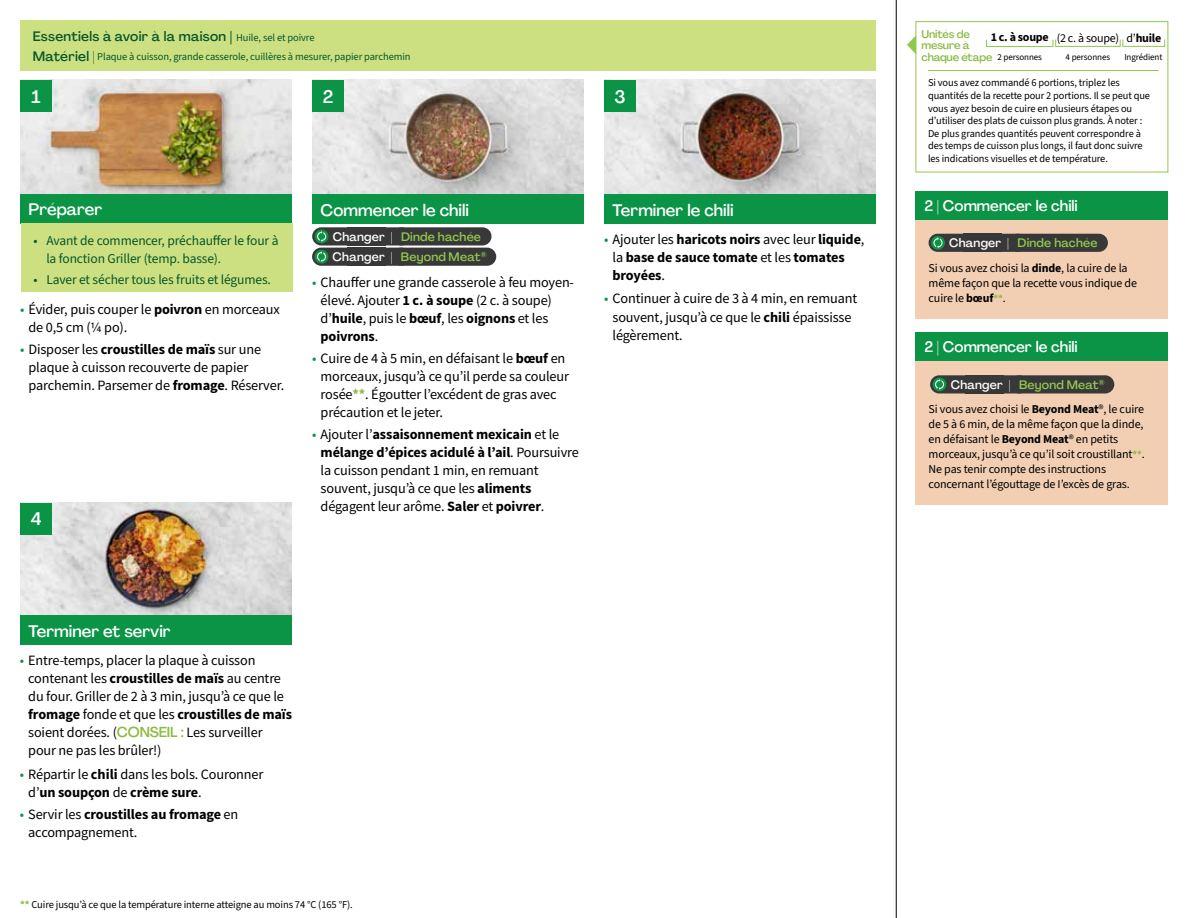
<style>
.page{position:relative;width:1188px;height:918px;background:#fff}
.page>*{position:absolute;margin:0;border:0;box-sizing:border-box;transform-origin:0 0}
.t1{font:500 18px "Agrandir";color:#fff}
.t2{font:500 16.5px "Agrandir";color:#fff}
.t3{font:500 15px "Agrandir";color:#fff}
.t4{font:14.25px/18px "Source Sans Pro";letter-spacing:-.01em;color:#000}
.t5{font:700 14.25px/18px "Source Sans Pro";letter-spacing:-.01em;color:#000}
.t6{font:13.5px/18px "Source Sans 3";letter-spacing:-.01em;color:#05562c}
.t7{font:500 13.5px "Agrandir";letter-spacing:.02em;color:#05562c}
.t8{font:500 12.15px/20.2px "Agrandir";letter-spacing:.02em;color:#91c84e}
.t9{font:12px/15px "Source Sans 3";letter-spacing:-.01em;color:#000}
.t10{font:700 12px "Source Sans 3";letter-spacing:-.02em;color:#000}
.t11{font:500 11.1px/11.7px "Agrandir";letter-spacing:-.015em;color:#8cba42}
.t12{font:10.5px/12.6px "Source Sans 3";letter-spacing:-.01em;color:#000}
.t13{font:10.5px "Source Sans 3";letter-spacing:-.01em;color:#05562c}
.t14{font:9px "Source Sans 3";letter-spacing:-.01em;color:#000}
.s1{font-family:"Myriad Pro";font-weight:400}
.s2{font-family:"Source Sans 3";font-weight:400;font-size:10.5px}
.s3{font-weight:400}
.s4{font-family:"Source Sans 3";color:#0b9446}
.s5{font-weight:700}
.s6{color:#fff}
.s7{font-weight:700;color:#8cba42}
.s8{font-family:"Source Sans 3";font-weight:400;color:#0b9446}
.s9{font-family:"Source Sans 3";font-weight:700}
.s10{font-family:"Agrandir";font-weight:500;color:#8cba42}
.s11{font-weight:700;font-size:10.5px;color:#8cba42}
</style>
<div class="page">
<div style="left:20px;top:20px;width:856px;height:51px;background:#cde081"></div>
<img style="left:20px;top:503px;width:272px;height:113px">
<img style="left:20px;top:80px;width:272px;height:114px">
<img style="left:312px;top:80px;width:272px;height:115px">
<img style="left:604px;top:80px;width:272px;height:115px">
<div style="left:20px;top:194px;width:272px;height:30px;background:#0b9446"></div>
<div style="left:20px;top:616px;width:272px;height:29px;background:#0b9446"></div>
<div style="left:312px;top:195px;width:272px;height:29px;background:#0b9446"></div>
<div style="left:604px;top:195px;width:272px;height:29px;background:#0b9446"></div>
<div style="left:21px;top:223px;width:272px;height:69px;background:#cde081"></div>
<div style="left:20px;top:503px;width:32px;height:32px;background:#0b9446"></div>
<div style="left:20px;top:80px;width:32px;height:32px;background:#0b9446"></div>
<div style="left:312px;top:80px;width:32px;height:32px;background:#0b9446"></div>
<div style="left:604px;top:80px;width:32px;height:32px;background:#0b9446"></div>
<div style="left:312px;top:227px;width:99px;height:19px;background:#383839;border-radius:9px"></div>
<svg style="left:315px;top:229px;width:14px;height:14px"></svg>
<svg style="left:317px;top:231px;width:9px;height:11px"></svg>
<div style="left:392px;top:227px;width:100px;height:19px;background:#383839;border-radius:9px"></div>
<div style="left:312px;top:248px;width:99px;height:18px;background:#383839;border-radius:9px"></div>
<svg style="left:315px;top:250px;width:13px;height:14px"></svg>
<svg style="left:317px;top:251px;width:9px;height:11px"></svg>
<div style="left:392px;top:248px;width:104px;height:18px;background:#383839;border-radius:9px"></div>
<div style="left:916px;top:217px;width:252px;height:102px;background:#f2cfb3"></div>
<div style="left:916px;top:191px;width:252px;height:28px;background:#0b9446"></div>
<div style="left:916px;top:358px;width:252px;height:147px;background:#f2cfb3"></div>
<div style="left:916px;top:332px;width:252px;height:29px;background:#0b9446"></div>
<div style="left:929px;top:234px;width:98px;height:18px;background:#383839;border-radius:9px"></div>
<svg style="left:931px;top:236px;width:14px;height:14px"></svg>
<svg style="left:933px;top:237px;width:10px;height:11px"></svg>
<div style="left:1009px;top:234px;width:99px;height:18px;background:#383839;border-radius:9px"></div>
<div style="left:930px;top:375px;width:99px;height:18px;background:#383839;border-radius:9px"></div>
<svg style="left:933px;top:377px;width:13px;height:14px"></svg>
<svg style="left:935px;top:379px;width:9px;height:11px"></svg>
<div style="left:1010px;top:375px;width:104px;height:18px;background:#383839;border-radius:9px"></div>
<svg style="left:907px;top:35px;width:9px;height:19px"></svg>
<div style="left:916px;top:21px;width:252px;height:151px;border:1px solid #91c84e"></div>
<div style="left:986px;top:39px;width:67px;height:8px;border:1px solid #91c84e"></div>
<div style="left:1055px;top:39px;width:66px;height:8px;border:1px solid #91c84e"></div>
<div style="left:1123px;top:39px;width:42px;height:8px;border:1px solid #91c84e"></div>
<hr style="left:928px;top:70px;width:231px;height:1px;background:#91c84e">
<hr style="left:896px;top:0;width:1px;height:918px;background:#000">
<p class="t7" style="left:33px;top:28px;width:283px">Essentiels à avoir à la maison <span class="s1">|</span> <span class="s2">Huile, sel et poivre</span></p>
<p class="t11" style="left:922px;top:28px;width:72px">Unités de mesure à chaque étape</p>
<p class="t10" style="left:991px;top:30px;width:172px">1 c. à soupe <span class="s3">(2 c. à soupe) d’</span>huile</p>
<p class="t7" style="left:33px;top:48px;width:64px">Matériel |</p>
<p class="t13" style="left:97px;top:50px;width:315px">Plaque à cuisson, grande casserole, cuillères à mesurer, papier parchemin</p>
<p class="t14" style="left:997px;top:51px;width:46px">2 personnes</p>
<p class="t14" style="left:1066px;top:51px;width:46px">4 personnes</p>
<p class="t14" style="left:1124px;top:51px;width:40px">Ingrédient</p>
<p class="t12" style="left:928px;top:77px;width:224px">Si vous avez commandé 6 portions, triplez les quantités de la recette pour 2 portions. Il se peut que vous ayez besoin de cuire en plusieurs étapes ou d’utiliser des plats de cuisson plus grands. À noter :<br>De plus grandes quantités peuvent correspondre à des temps de cuisson plus longs, il faut donc suivre les indications visuelles et de température.</p>
<p class="t1" style="left:32px;top:85px;width:11px">1</p>
<p class="t1" style="left:323px;top:85px;width:12px">2</p>
<p class="t1" style="left:614px;top:85px;width:13px">3</p>
<p class="t2" style="left:29px;top:199px;width:75px">Préparer</p>
<p class="t6" style="left:46px;top:232px;width:234px;text-indent:-13px">• Avant de commencer, préchauffer le four à la fonction Griller (temp. basse).</p>
<p class="t6" style="left:34px;top:270px;width:239px">• Laver et sécher tous les fruits et légumes.</p>
<p class="t4" style="left:29px;top:300px;width:253px;text-indent:-9px"><span class="s4">•</span> Évider, puis couper le <span class="s5">poivron</span> en morceaux de 0,5 cm (¼ po).</p>
<p class="t4" style="left:29px;top:341px;width:257px;text-indent:-9px"><span class="s4">•</span> Disposer les <span class="s5">croustilles de maïs</span> sur une plaque à cuisson recouverte de papier parchemin. Parsemer de <span class="s5">fromage</span>. Réserver.</p>
<p class="t1" style="left:31px;top:508px;width:12px">4</p>
<p class="t2" style="left:321px;top:200px;width:150px">Commencer le chili</p>
<p class="t2" style="left:613px;top:200px;width:123px">Terminer le chili</p>
<p class="t8" style="left:333px;top:226px;width:155px"><span class="s6">Changer |</span> Dinde hachée<br><span class="s6">Changer |</span> Beyond Meat<sup>®</sup></p>
<p class="t4" style="left:321px;top:273px;width:255px;text-indent:-9px"><span class="s4">•</span> Chauffer une grande casserole à feu moyen&shy;élevé. Ajouter <span class="s5">1 c. à soupe</span> (2 c. à soupe) d’<span class="s5">huile</span>, puis le <span class="s5">bœuf</span>, les <span class="s5">oignons</span> et les <span class="s5">poivrons</span>.</p>
<p class="t4" style="left:321px;top:349px;width:250px;text-indent:-9px"><span class="s4">•</span> Cuire de 4 à 5 min, en défaisant le <span class="s5">bœuf</span> en morceaux, jusqu’à ce qu’il perde sa couleur rosée<span class="s7">**</span>. Égoutter l’excédent de gras avec précaution et le jeter.</p>
<p class="t4" style="left:321px;top:426px;width:260px;text-indent:-9px"><span class="s4">•</span> Ajouter l’<span class="s5">assaisonnement mexicain</span> et le <span class="s5">mélange d’épices acidulé à l’ail</span>. Poursuivre la cuisson pendant 1 min, en remuant souvent, jusqu’à ce que les <span class="s5">aliments </span>dégagent leur arôme. <span class="s5">Saler</span> et <span class="s5">poivrer</span>.</p>
<p class="t5" style="left:613px;top:231px;width:253px;text-indent:-9px"><span class="s8">•</span> <span class="s3">Ajouter les</span> haricots noirs <span class="s3">avec leur</span> liquide<span class="s3">, la</span> base de sauce tomate <span class="s3">et les</span> tomates broyées<span class="s3">.</span></p>
<p class="t4" style="left:613px;top:289px;width:246px;line-height:18.5px;text-indent:-9px"><span class="s4">•</span> Continuer à cuire de 3 à 4 min, en remuant souvent, jusqu’à ce que le <span class="s9">chili</span> épaississe légèrement.</p>
<p class="t2" style="left:28px;top:621px;width:144px">Terminer et servir</p>
<p class="t4" style="left:28px;top:652px;width:265px;text-indent:-9px"><span class="s4">•</span> Entre-temps, placer la plaque à cuisson contenant les <span class="s5">croustilles de maïs</span> au centre du four. Griller de 2 à 3 min, jusqu’à ce que le <span class="s5">fromage</span> fonde et que les <span class="s5">croustilles de maïs </span>soient dorées. (<span class="s10">CONSEIL :</span> Les surveiller pour ne pas les brûler!)</p>
<p class="t4" style="left:28px;top:765px;width:237px;text-indent:-9px"><span class="s4">•</span> Répartir le <span class="s9">chili</span> dans les bols. Couronner d’<span class="s5">un soupçon</span> de <span class="s5">crème sure</span>.</p>
<p class="t4" style="left:28px;top:805px;width:212px;text-indent:-9px"><span class="s4">•</span> Servir les <span class="s5">croustilles au fromage</span> en accompagnement.</p>
<p class="t12" style="left:20px;top:898px;width:334px"><span class="s7">**</span> Cuire jusqu’à ce que la température interne atteigne au moins 74 °C (165 °F).</p>
<p class="t3" style="left:924px;top:196px;width:155px">2 | Commencer le chili</p>
<p class="t8" style="left:949px;top:233px;width:150px"><span class="s6">Changer |</span> Dinde hachée</p>
<p class="t9" style="left:929px;top:260px;width:210px">Si vous avez choisi la <span class="s5">dinde</span>, la cuire de la même façon que la recette vous indique de cuire le <span class="s5">bœuf</span><span class="s11">**</span>.</p>
<p class="t3" style="left:924px;top:338px;width:155px">2 | Commencer le chili</p>
<p class="t8" style="left:951px;top:374px;width:155px"><span class="s6">Changer |</span> Beyond Meat<sup>®</sup></p>
<p class="t9" style="left:929px;top:402px;width:218px">Si vous avez choisi le <span class="s5">Beyond Meat</span>®, le cuire de 5 à 6 min, de la même façon que la dinde, en défaisant le <span class="s5">Beyond Meat</span>® en petits morceaux, jusqu’à ce qu’il soit croustillant<span class="s11">**</span>.<br>Ne pas tenir compte des instructions concernant l’égouttage de I’excès de gras.</p>
</div>
